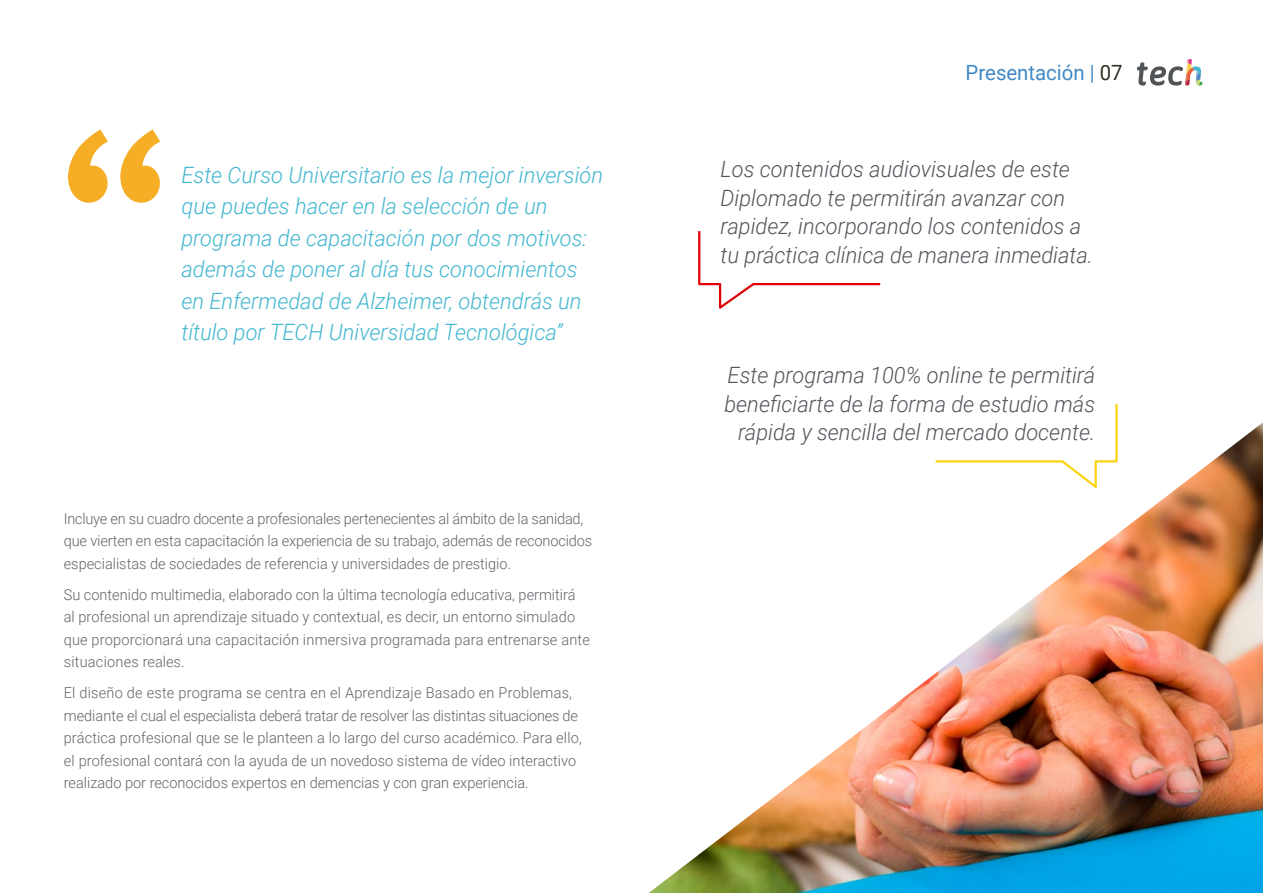
<style>
.page{position:relative;width:1263px;height:893px;background:#fff}
.page>*{position:absolute;margin:0;border:0;box-sizing:border-box;transform-origin:0 0}
.t1{font:italic 300 22.5px/28.5px "Roboto";color:#52555b;text-align:right}
.t2{font:italic 300 22.5px/31.5px "Roboto";color:#43b7cf}
.t3{font:21px "Roboto";color:#4089c5}
.t4{font:300 15px/22.5px "Roboto";color:#61646a}
.s1{color:#312e20}
</style>
<div class="page">
<svg style="left:698px;top:231px;width:183px;height:78px"></svg>
<img style="left:649px;top:422px;width:614px;height:471px">
<svg style="left:1137px;top:59px;width:65px;height:27px"></svg>
<svg style="left:68px;top:129px;width:92px;height:74px"></svg>
<p class="t2" style="left:181px;top:158px;width:423px">Este Curso Universitario es la mejor inversión que puedes hacer en la selección de un programa de capacitación por dos motivos: además de poner al día tus conocimientos en Enfermedad de Alzheimer, obtendrás un título por TECH Universidad Tecnológica”</p>
<p class="t4" style="left:64px;top:506px;width:530px">Incluye en su cuadro docente a profesionales pertenecientes al ámbito de la sanidad, que vierten en esta capacitación la experiencia de su trabajo, además de reconocidos especialistas de sociedades de referencia y universidades de prestigio.</p>
<p class="t4" style="left:64px;top:582px;width:528px">Su contenido multimedia, elaborado con la última tecnología educativa, permitirá al profesional un aprendizaje situado y contextual, es decir, un entorno simulado que proporcionará una capacitación inmersiva programada para entrenarse ante situaciones reales.</p>
<p class="t4" style="left:64px;top:681px;width:520px">El diseño de este programa se centra en el Aprendizaje Basado en Problemas, mediante el cual el especialista deberá tratar de resolver las distintas situaciones de práctica profesional que se le planteen a lo largo del curso académico. Para ello, el profesional contará con la ayuda de un novedoso sistema de vídeo interactivo realizado por reconocidos expertos en demencias y con gran experiencia.</p>
<h2 class="t3" style="left:966px;top:57px;width:159px">Presentación | <span class="s1">07</span></h2>
<h1 class="t1" style="left:721px;top:154px;width:374px;text-align:left">Los contenidos audiovisuales de este Diplomado te permitirán avanzar con rapidez, incorporando los contenidos a tu práctica clínica de manera inmediata.</h1>
<h1 class="t1" style="left:724px;top:360px;width:372px">Este programa 100% online te permitirá beneficiarte de la forma de estudio más rápida y sencilla del mercado docente.</h1>
</div>
